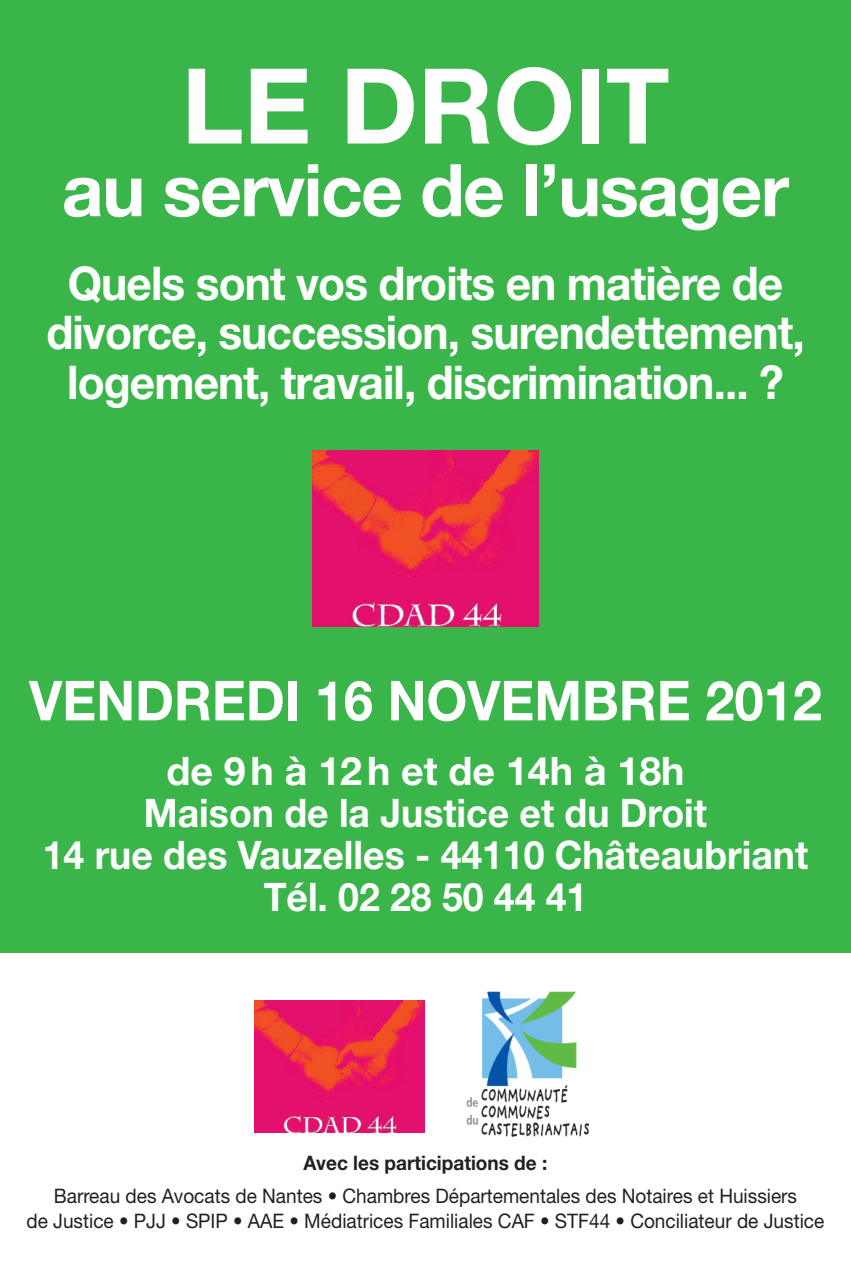
<style>
.page{position:relative;width:851px;height:1276px;background:#fff}
.page>*{position:absolute;margin:0;border:0;box-sizing:border-box;transform-origin:0 0}
.t1{font:700 104.7px "Helvetica Neue";color:#fff}
.t2{font:700 72.6px "Helvetica Neue";letter-spacing:-.02em;color:#fff}
.t3{font:700 55.2px "Helvetica Neue";color:#fff;scale:.95 1}
.t4{font:700 46.5px/49.5px "Helvetica Neue";letter-spacing:-.02em;color:#fff;text-align:center;scale:.95 1}
.t5{font:700 39.3px/42px "Helvetica Neue";color:#fff;text-align:center}
.t6{font:20.1px/24.9px "Helvetica Neue";color:#231f20;text-align:center;scale:.95 1}
.t7{font:700 20.1px "Helvetica Neue";color:#231f20;scale:.95 1}
</style>
<div class="page">
<div style="left:0;top:0;width:850px;height:952px;background:#3ab54a"></div>
<img style="left:313px;top:451px;width:225px;height:175px">
<img style="left:255px;top:1000px;width:169px;height:133px">
<img style="left:466px;top:991px;width:123px;height:146px">
<h1 class="t1" style="left:181px;top:69px;width:489px">LE DROIT</h1>
<h2 class="t2" style="left:62px;top:164px;width:728px">au service de l’usager</h2>
<h3 class="t4" style="left:46px;top:263px;width:799px">Quels sont vos droits en matière de divorce, succession, surendettement, logement, travail, discrimination... ?</h3>
<h3 class="t3" style="left:29px;top:681px;width:835px">VENDREDI 16 NOVEMBRE 2012</h3>
<h3 class="t5" style="left:43px;top:753px;width:766px">de 9h à 12h et de 14h à 18h<br>Maison de la Justice et du Droit<br>14 rue des Vauzelles - 44110 Châteaubriant<br>Tél. 02 28 50 44 41</h3>
<p class="t7" style="left:303px;top:1155px;width:258px">Avec les participations de :</p>
<p class="t6" style="left:26px;top:1182px;width:841px">Barreau des Avocats de Nantes • Chambres Départementales des Notaires et Huissiers<br>de Justice • PJJ • SPIP • AAE • Médiatrices Familiales CAF • STF44 • Conciliateur de Justice</p>
</div>
